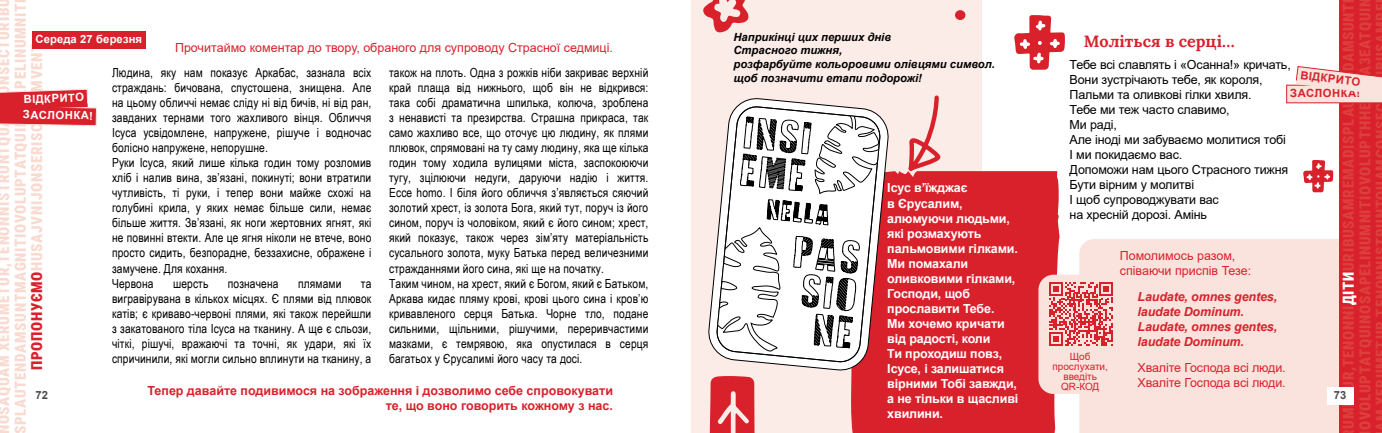
<style>
.page{position:relative;width:1382px;height:433px;background:#fff}
.page>*{position:absolute;margin:0;border:0;box-sizing:border-box;transform-origin:0 0}
.t1{font:700 16.25px "Lora";color:#d9212c}
.t2{font:900 15.12px/16.5px "Roboto Condensed";letter-spacing:.045em;color:#dd3f3c;text-align:center}
.t3{font:900 15.12px "Roboto Condensed";letter-spacing:.045em;color:#f9dad0}
.t4{font:12.5px/15px "Arial Narrow";letter-spacing:.01em;color:#000}
.t5{font:12.5px/15px "Arial";letter-spacing:-.01em;color:#000}
.t6{font:700 12.5px/15px "Arial";letter-spacing:-.01em;color:#fff}
.t7{font:12.5px/15px "Arial";color:#d9212c}
.t8{font:700 12.5px/15px "Arial";color:#d9212c;text-align:right}
.t9{font:italic 700 12.5px/15px "Arial";letter-spacing:-.01em;color:#d9212c}
.t10{font:italic 700 11.25px/13.8px "Arial";color:#000}
.t11{font:700 11.25px "Arial";letter-spacing:.01em;color:#fff}
.t12{font:700 11.25px "Arial";letter-spacing:.045em;color:#d9212c}
.t13{font:700 11.25px "Arial";color:#4a4a49}
.t14{font:10px/10px "Arial";color:#d9212c;text-align:center}
.s1{color:#fff}
.s2{color:#d9212c}
</style>
<div class="page">
<div style="left:32px;top:31px;width:114px;height:17px;background:#d9212c"></div>
<svg style="left:0;top:89px;width:97px;height:37px;background:#de434c"></svg>
<div style="left:691px;top:0;width:290px;height:432px;background:#fcece8"></div>
<svg style="left:709px;top:376px;width:46px;height:56px;background:#df4951"></svg>
<svg style="left:703px;top:0;width:46px;height:32px"></svg>
<div style="left:955px;top:10px;width:10px;height:10px;background:#d9212c;border-radius:50%"></div>
<svg style="left:908px;top:95px;width:33px;height:76px"></svg>
<div style="left:851px;top:171px;width:208px;height:261px;background:#d9212c"></div>
<svg style="left:1014px;top:15px;width:51px;height:55px"></svg>
<svg style="left:1303px;top:160px;width:30px;height:32px"></svg>
<svg style="left:708px;top:98px;width:181px;height:273px"></svg>
<svg style="left:716px;top:106px;width:165px;height:256px;background:#d6d2d2"></svg>
<div style="left:1079px;top:239px;width:260px;height:193px;background:#fae3dc"></div>
<div style="left:1038px;top:274px;width:86px;height:119px;background:#fae3dc;border-radius:15px"></div>
<svg style="left:1049px;top:282px;width:64px;height:63px"></svg>
<div style="left:1339px;top:0;width:43px;height:432px;background:#d9212c"></div>
<svg style="left:1286px;top:66px;width:96px;height:37px"></svg>
<div style="left:1327px;top:386px;width:27px;height:18px;background:#fff"></div>
<p class="t2" style="left:1340px;top:434px;width:438px;rotate:-90deg">UMETUR,TENONNI<span class="s1">ДІТИ</span>URIBUSAMREMADISPLAUTENDAMSUNT<br>IOVOLUPTATQUINOSAPELINUMNITIOVOLUPTHHEEGRA3EATQUIN<br>AM XERUMETUR TENONNISTRUNT UAMCONSECTURIBUSAMRE</p>
<p class="t3" style="left:-7px;top:434px;width:437px;rotate:-90deg">NOSAQUAM XERUMETUR,TENONNISTRUNTQUAMCONSECTURIBU</p>
<p class="t3" style="left:10px;top:434px;width:436px;rotate:-90deg">SPLAUTENDAMSUNTMAGNITIOVOLUPTATQUINOSAPELINUMNITI</p>
<p class="t10" style="left:733px;top:30px;width:263px">Наприкінці цих перших днів<br>Страсного тижня,<br>розфарбуйте кольоровими олівцями символ. щоб позначити етапи подорожі!</p>
<h1 class="t1" style="left:1084px;top:28px;width:152px">Моліться в серці…</h1>
<p class="t11" style="left:35px;top:31px;width:108px">Середа 27 березня</p>
<p class="t3" style="left:26px;top:369px;width:331px;rotate:-90deg"><span class="s2">ПРОПОНУЄМО</span>HUSAJVNIJONSERISCIMSIMVENT.</p>
<p class="t7" style="left:175px;top:39px;width:439px">Прочитаймо коментар до твору, обраного для супроводу Страсної седмиці.</p>
<p class="t4" style="left:112px;top:65px;width:261px">Людина, яку нам показує Аркабас, зазнала всіх страждань: бичована, спустошена, знищена. Але на цьому обличчі немає сліду ні від бичів, ні від ран, завданих тернами того жахливого вінця. Обличчя Ісуса усвідомлене, напружене, рішуче і водночас болісно напружене, непорушне.<br>Руки Ісуса, який лише кілька годин тому розломив хліб і налив вина, зв’язані, покинуті; вони втратили чутливість, ті руки, і тепер вони майже схожі на голубині крила, у яких немає більше сили, немає більше життя. Зв’язані, як ноги жертовних ягнят, які не повинні втекти. Але це ягня ніколи не втече, воно просто сидить, безпорадне, беззахисне, ображене і замучене. Для кохання.<br>Червона</p>
<p class="t5" style="left:1069px;top:57px;width:223px">Тебе всі славлять і «Осанна!» кричать,<br>Вони зустрічають тебе, як короля,<br>Пальми та оливкові гілки хвиля.<br>Тебе ми теж часто славимо,<br>Ми раді,<br>Але іноді ми забуваємо молитися тобі<br>І ми покидаємо вас.<br>Допоможи нам цього Страсного тижня<br>Бути вірним у молитві<br>І щоб супроводжувати вас<br>на хресній дорозі. Амінь</p>
<p class="t4" style="left:389px;top:65px;width:261px">також на плоть. Одна з рожків ніби закриває верхній край плаща від нижнього, щоб він не відкрився: така собі драматична шпилька, колюча, зроблена з ненависті та презирства. Страшна прикраса, так само жахливо все, що оточує цю людину, як плями плювок, спрямовані на ту саму людину, яка ще кілька годин тому ходила вулицями міста, заспокоюючи тугу, зцілюючи недуги, даруючи надію і життя.<br>Ecce homo. І біля його обличчя з’являється сяючий золотий хрест, із золота Бога, який тут, поруч із його сином, поруч із чоловіком, який є його сином; хрест, який показує, також через зім’яту матеріальність сусального золота, муку Батька перед величезними стражданнями його сина, які ще на початку.<br>Таким чином, на хрест, який є Богом, який є Батьком, Аркава кидає пляму крові, крові цього сина і кров’ю кривавленого серця Батька. Чорне тло, подане сильними, щільними, рішучими, переривчастими мазками, є темрявою, яка опустилася в серця багатьох у Єрусалимі його часу та досі.</p>
<p class="t8" style="left:147px;top:383px;width:467px">Тепер давайте подивимося на зображення і дозволимо себе спровокувати те, що воно говорить кожному з нас.</p>
<p class="t12" style="left:1301px;top:67px;width:62px;rotate:7deg">ВІДКРИТО</p>
<p class="t12" style="left:1290px;top:85px;width:72px">ЗАСЛОНКА!</p>
<p class="t11" style="left:24px;top:91px;width:62px;rotate:-2deg">ВІДКРИТО</p>
<p class="t11" style="left:23px;top:106px;width:72px;rotate:1deg">ЗАСЛОНКА!</p>
<p class="t6" style="left:887px;top:180px;width:133px">Ісус в’їжджає<br>в Єрусалим, алюмуючи людьми, які розмахують пальмовими гілками.<br>Ми помахали оливковими гілками,<br>Господи, щоб прославити Тебе.<br>Ми хочемо кричати від радості, коли<br>Ти проходиш повз,<br>Ісусе, і залишатися вірними Тобі завжди, а не тільки в щасливі хвилини.</p>
<p class="t7" style="left:1120px;top:248px;width:133px">Помолимось разом, співаючи приспів Тезе:</p>
<p class="t9" style="left:1137px;top:289px;width:141px">Laudate, omnes gentes, laudate Dominum.<br>Laudate, omnes gentes, laudate Dominum.</p>
<p class="t7" style="left:1137px;top:359px;width:150px">Хваліте Господа всі люди.<br>Хваліте Господа всі люди.</p>
<p class="t4" style="left:112px;top:275px;width:261px;text-align:justify;text-indent:249px">та вигравірувана в кількох місцях. Є плями від плювок катів; є криваво-червоні плями, які також перейшли з закатованого тіла Ісуса на тканину. А ще є сльози, чіткі, рішучі, вражаючі та точні, як удари, які їх спричинили, які могли сильно вплинути на тканину, а</p>
<p class="t4" style="left:173px;top:275px;width:37px">шерсть</p>
<p class="t4" style="left:228px;top:275px;width:52px">позначена</p>
<p class="t4" style="left:298px;top:275px;width:45px">плямами</p>
<p class="t14" style="left:1052px;top:351px;width:57px">Щоб прослухати, введіть<br>QR-КОД</p>
<p class="t13" style="left:35px;top:386px;width:14px">72</p>
<p class="t13" style="left:1334px;top:386px;width:14px">73</p>
</div>
